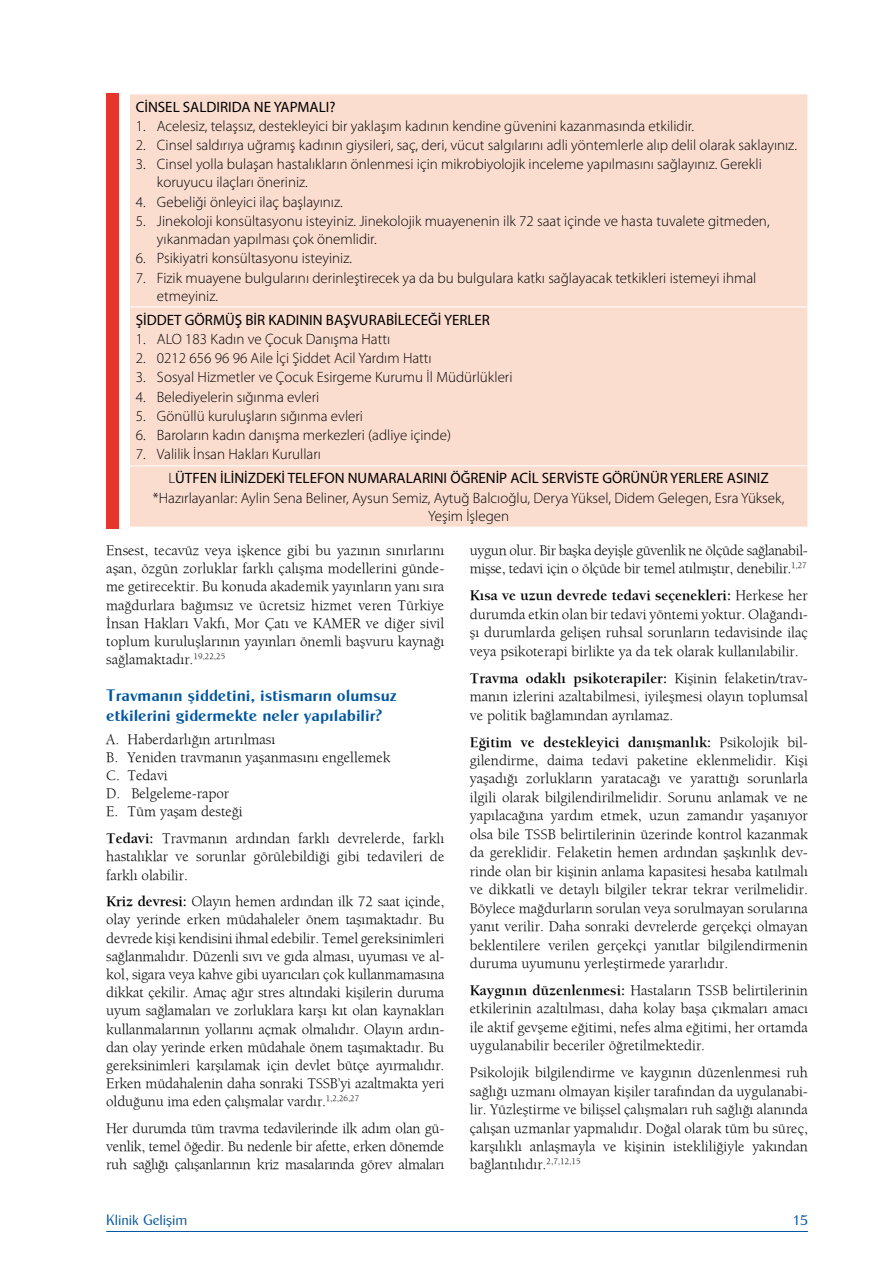
<style>
.page{position:relative;width:893px;height:1263px;background:#fff}
.page>*{position:absolute;margin:0;border:0;box-sizing:border-box;transform-origin:0 0}
.t1{font:16.5px/20px "Cg Globe Gothic Bd";color:#0056a2}
.t2{font:15px/18.1px "Berkeley";color:#000;text-align:justify}
.t3{font:300 15px/18px "Myriad Pro";color:#000}
.t4{font:15px/24px "Myriad Pro";color:#000}
.t5{font:15px/18.5px "Berkeley";letter-spacing:-.02em;color:#000}
.t6{font:15px "Cg Globe Gothic Lt";color:#0056a2}
.s1{font-weight:300}
.s2{font-weight:700}
</style>
<div class="page">
<hr style="left:106px;top:1231px;width:702px;height:1px;background:#0056a2">
<div style="left:130px;top:95px;width:677px;height:432px;background:#fbddcf"></div>
<hr style="left:129px;top:306px;width:679px;height:1px;background:#fff">
<hr style="left:129px;top:465px;width:679px;height:1px;background:#fff">
<div style="left:106px;top:94px;width:13px;height:435px;background:#e5352c"></div>
<p class="t4" style="left:136px;top:94px;width:201px">CİNSEL SALDIRIDA NE YAPMALI?</p>
<p class="t3" style="left:136px;top:117px;width:560px">1. Acelesiz, telaşsız, destekleyici bir yaklaşım kadının kendine güvenini kazanmasında etkilidir.</p>
<p class="t3" style="left:136px;top:136px;width:663px">2. Cinsel saldırıya uğramış kadının giysileri, saç, deri, vücut salgılarını adli yöntemlerle alıp delil olarak saklayınız.</p>
<p class="t3" style="left:157px;top:155px;width:606px;text-indent:-21px">3. Cinsel yolla bulaşan hastalıkların önlenmesi için mikrobiyolojik inceleme yapılmasını sağlayınız. Gerekli koruyucu ilaçları öneriniz.</p>
<p class="t3" style="left:136px;top:193px;width:208px">4. Gebeliği önleyici ilaç başlayınız.</p>
<p class="t3" style="left:157px;top:212px;width:614px;text-indent:-21px">5. Jinekoloji konsültasyonu isteyiniz. Jinekolojik muayenenin ilk 72 saat içinde ve hasta tuvalete gitmeden, yıkanmadan yapılması çok önemlidir.</p>
<p class="t3" style="left:136px;top:249px;width:218px">6. Psikiyatri konsültasyonu isteyiniz.</p>
<p class="t3" style="left:157px;top:268px;width:601px;text-indent:-21px">7. Fizik muayene bulgularını derinleştirecek ya da bu bulgulara katkı sağlayacak tetkikleri istemeyi ihmal etmeyiniz.</p>
<p class="t4" style="left:136px;top:307px;width:356px">ŞİDDET GÖRMÜŞ BİR KADININ BAŞVURABİLECEĞİ YERLER</p>
<p class="t3" style="left:136px;top:330px;width:256px">1. ALO 183 Kadın ve Çocuk Danışma Hattı</p>
<p class="t3" style="left:136px;top:349px;width:297px">2. 0212 656 96 96 Aile İçi Şiddet Acil Yardım Hattı</p>
<p class="t3" style="left:136px;top:368px;width:378px">3. Sosyal Hizmetler ve Çocuk Esirgeme Kurumu İl Müdürlükleri</p>
<p class="t3" style="left:136px;top:387px;width:185px">4. Belediyelerin sığınma evleri</p>
<p class="t3" style="left:136px;top:407px;width:229px">5. Gönüllü kuruluşların sığınma evleri</p>
<p class="t3" style="left:136px;top:426px;width:317px">6. Baroların kadın danışma merkezleri (adliye içinde)</p>
<p class="t4" style="left:169px;top:442px;width:602px;text-indent:-33px"><span class="s1">7. Valilik İnsan Hakları Kurulları<br>L</span>ÜTFEN İLİNİZDEKİ TELEFON NUMARALARINI ÖĞRENİP ACİL SERVİSTE GÖRÜNÜR YERLERE ASINIZ</p>
<p class="t3" style="left:153px;top:489px;width:633px;text-align:center">*Hazırlayanlar: Aylin Sena Beliner, Aysun Semiz, Aytuğ Balcıoğlu, Derya Yüksel, Didem Gelegen, Esra Yüksek,<br>Yeşim İşlegen</p>
<p class="t2" style="left:106px;top:541px;width:340px">Ensest, tecavüz veya işkence gibi bu yazının sınırlarını aşan, özgün zorluklar farklı çalışma modellerini günde&shy;me getirecektir. Bu konuda akademik yayınların yanı sıra mağdurlara bağımsız ve ücretsiz hizmet veren Türkiye İnsan Hakları Vakfı, Mor Çatı ve KAMER ve diğer sivil toplum kuruluşlarının yayınları önemli başvuru kaynağı sağlamaktadır.<sup>19,22,25</sup></p>
<p class="t1" style="left:106px;top:686px;width:292px">Travmanın şiddetini, istismarın olumsuz etkilerini gidermekte neler yapılabilir?</p>
<p class="t2" style="left:106px;top:730px;width:286px;text-align:left">A. Haberdarlığın artırılması<br>B. Yeniden travmanın yaşanmasını engellemek<br>C. Tedavi<br>D. Belgeleme-rapor<br>E. Tüm yaşam desteği</p>
<p class="t2" style="left:106px;top:829px;width:340px"><span class="s2">Tedavi:</span> Travmanın ardından farklı devrelerde, farklı hastalıklar ve sorunlar görülebildiği gibi tedavileri de farklı olabilir.</p>
<p class="t2" style="left:106px;top:892px;width:340px"><span class="s2">Kriz devresi:</span> Olayın hemen ardından ilk 72 saat içinde, olay yerinde erken müdahaleler önem taşımaktadır. Bu devrede kişi kendisini ihmal edebilir. Temel gereksinimleri sağlanmalıdır. Düzenli sıvı ve gıda alması, uyuması ve al&shy;kol, sigara veya kahve gibi uyarıcıları çok kullanmamasına dikkat çekilir. Amaç ağır stres altındaki kişilerin duruma uyum sağlamaları ve zorluklara karşı kıt olan kaynakları kullanmalarının yollarını açmak olmalıdır. Olayın ardın&shy;dan olay yerinde erken müdahale önem taşımaktadır. Bu gereksinimleri karşılamak için devlet bütçe ayırmalıdır.<br>Erken müdahalenin daha sonraki TSSB’yi azaltmakta yeri olduğunu ima eden çalışmalar vardır.<sup>1,2,26,27</sup></p>
<p class="t2" style="left:106px;top:1119px;width:340px">Her durumda tüm travma tedavilerinde ilk adım olan gü&shy;venlik, temel öğedir. Bu nedenle bir afette, erken dönemde ruh sağlığı çalışanlarının kriz masalarında görev almaları</p>
<p class="t5" style="left:470px;top:541px;width:340px">uygun olur. Bir başka deyişle güvenlik ne ölçüde sağlanabil&shy;mişse, tedavi için o ölçüde bir temel atılmıştır, denebilir.<sup>1,27</sup></p>
<p class="t2" style="left:470px;top:586px;width:340px"><span class="s2">Kısa ve uzun devrede tedavi seçenekleri:</span> Herkese her durumda etkin olan bir tedavi yöntemi yoktur. Olağandı&shy;şı durumlarda gelişen ruhsal sorunların tedavisinde ilaç veya psikoterapi birlikte ya da tek olarak kullanılabilir.</p>
<p class="t2" style="left:470px;top:668px;width:340px"><span class="s2">Travma odaklı psikoterapiler:</span> Kişinin felaketin/trav&shy;manın izlerini azaltabilmesi, iyileşmesi olayın toplumsal ve politik bağlamından ayrılamaz.</p>
<p class="t2" style="left:470px;top:732px;width:340px"><span class="s2">Eğitim ve destekleyici danışmanlık:</span> Psikolojik bil&shy;gilendirme, daima tedavi paketine eklenmelidir. Kişi yaşadığı zorlukların yaratacağı ve yarattığı sorunlarla ilgili olarak bilgilendirilmelidir. Sorunu anlamak ve ne yapılacağına yardım etmek, uzun zamandır yaşanıyor olsa bile TSSB belirtilerinin üzerinde kontrol kazanmak da gereklidir. Felaketin hemen ardından şaşkınlık dev&shy;rinde olan bir kişinin anlama kapasitesi hesaba katılmalı ve dikkatli ve detaylı bilgiler tekrar tekrar verilmelidir.<br>Böylece mağdurların sorulan veya sorulmayan sorularına yanıt verilir. Daha sonraki devrelerde gerçekçi olmayan beklentilere verilen gerçekçi yanıtlar bilgilendirmenin duruma uyumunu yerleştirmede yararlıdır.</p>
<p class="t2" style="left:470px;top:981px;width:340px"><span class="s2">Kaygının düzenlenmesi:</span> Hastaların TSSB belirtilerinin etkilerinin azaltılması, daha kolay başa çıkmaları amacı ile aktif gevşeme eğitimi, nefes alma eğitimi, her ortamda uygulanabilir beceriler öğretilmektedir.</p>
<p class="t2" style="left:470px;top:1063px;width:340px">Psikolojik bilgilendirme ve kaygının düzenlenmesi ruh sağlığı uzmanı olmayan kişiler tarafından da uygulanabi&shy;lir. Yüzleştirme ve bilişsel çalışmaları ruh sağlığı alanında çalışan uzmanlar yapmalıdır. Doğal olarak tüm bu süreç, karşılıklı anlaşmayla ve kişinin istekliliğiyle yakından bağlantılıdır.<sup>2,7,12,15</sup></p>
<p class="t6" style="left:106px;top:1210px;width:83px">Klinik Gelişim</p>
<p class="t6" style="left:792px;top:1210px;width:8px">15</p>
</div>
